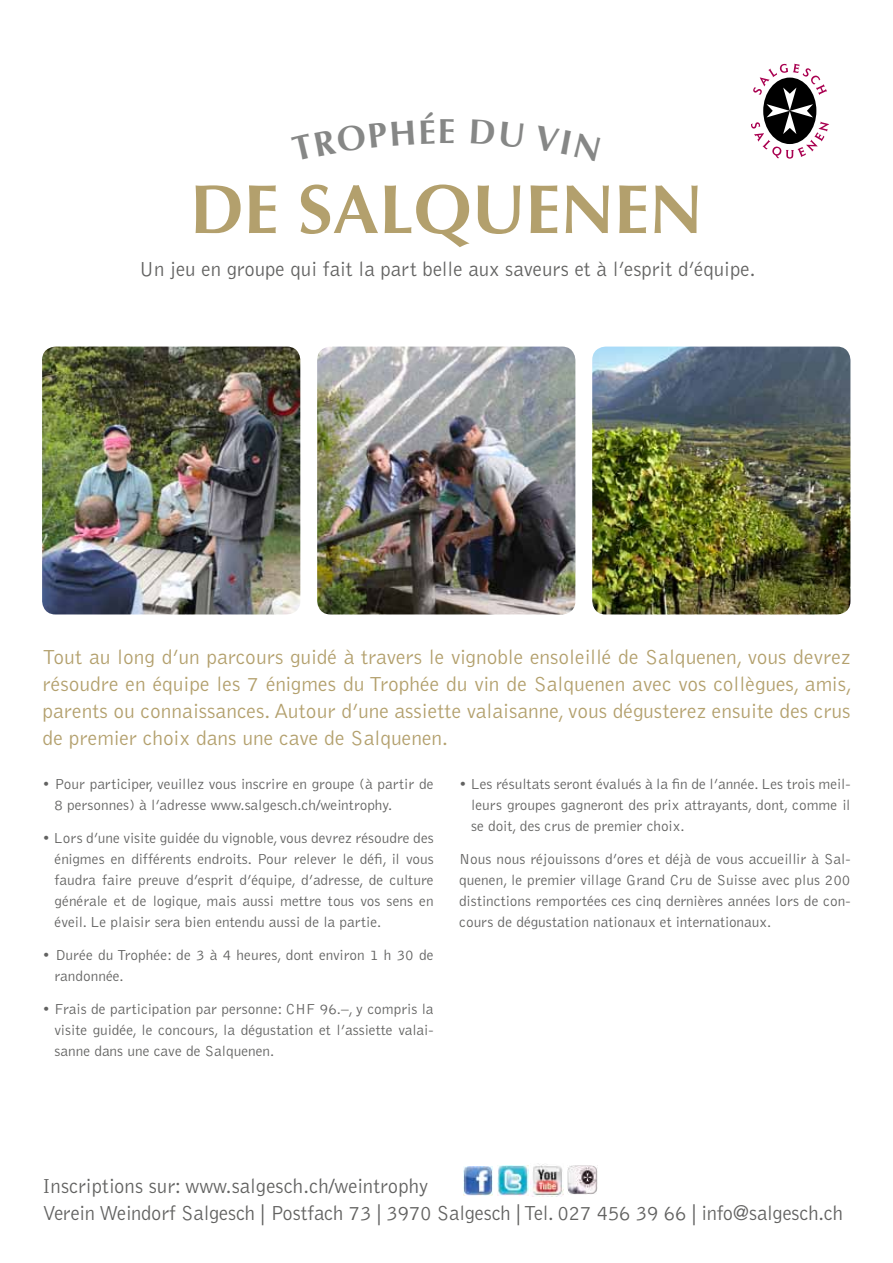
<style>
.page{position:relative;width:893px;height:1263px;background:#fff}
.page>*{position:absolute;margin:0;border:0;box-sizing:border-box;transform-origin:0 0}
.t1{font:700 69.45px "Optima";color:#b3a06d}
.t2{font:700 34.65px "Optima";color:#868786}
.t3{font:300 21px/27px "Bell Gothic";color:#b3a06d;text-align:justify}
.t4{font:300 21px/27px "Bell Gothic";color:#626261}
.t5{font:300 15px/21px "Bell Gothic";color:#626261;text-align:justify}
</style>
<div class="page">
<svg style="left:751px;top:64px;width:78px;height:95px"></svg>
<img style="left:42px;top:347px;width:258px;height:267px">
<img style="left:317px;top:347px;width:258px;height:267px">
<img style="left:592px;top:347px;width:258px;height:267px">
<img style="left:463px;top:1166px;width:30px;height:29px">
<img style="left:497px;top:1166px;width:31px;height:30px">
<img style="left:530px;top:1163px;width:33px;height:33px">
<img style="left:568px;top:1165px;width:30px;height:30px">
<h2 class="t2" style="left:438px;top:111px;width:15px">E</h2>
<h1 class="t1" style="left:190px;top:169px;width:379px">DE SALQUENEN</h1>
<h3 class="t4" style="left:139px;top:257px;width:618px">Un jeu en groupe qui fait la part belle aux saveurs et à l’esprit d’équipe.</h3>
<p class="t3" style="left:43px;top:644px;width:811px">Tout au long d’un parcours guidé à travers le vignoble ensoleillé de Salquenen, vous devrez résoudre en équipe les 7 énigmes du Trophée du vin de Salquenen avec vos collègues, amis, parents ou connaissances. Autour d’une assiette valaisanne, vous dégusterez ensuite des crus de premier choix dans une cave de Salquenen.</p>
<p class="t5" style="left:55px;top:774px;width:381px;text-indent:-12px">• Pour participer, veuillez vous inscrire en groupe (à partir de<br>8 personnes) à l’adresse www.salgesch.ch/weintrophy.</p>
<p class="t5" style="left:55px;top:828px;width:381px;text-indent:-12px">• Lors d’une visite guidée du vignoble, vous devrez résoudre des énigmes en différents endroits. Pour relever le défi, il vous faudra faire preuve d’esprit d’équipe, d’adresse, de culture générale et de logique, mais aussi mettre tous vos sens en éveil. Le plaisir sera bien entendu aussi de la partie.</p>
<p class="t5" style="left:54px;top:945px;width:381px;text-indent:-12px">• Durée du Trophée: de 3 à 4 heures, dont environ 1 h 30 de randonnée.</p>
<p class="t5" style="left:54px;top:999px;width:381px;text-indent:-12px">• Frais de participation par personne: CHF 96.–, y compris la visite guidée, le concours, la dégustation et l’assiette valai&shy;sanne dans une cave de Salquenen.</p>
<p class="t5" style="left:471px;top:774px;width:381px;text-indent:-12px">• Les résultats seront évalués à la fin de l’année.Les trois meil&shy;leurs groupes gagneront des prix attrayants, dont, comme il se doit, des crus de premier choix.</p>
<p class="t5" style="left:459px;top:849px;width:393px">Nous nous réjouissons d’ores et déjà de vous accueillir à Sal&shy;quenen, le premier village Grand Cru de Suisse avec plus 200 distinctions remportées ces cinq dernières années lors de con&shy;cours de dégustation nationaux et internationaux.</p>
<h3 class="t4" style="left:43px;top:1173px;width:802px">Inscriptions sur: www.salgesch.ch/weintrophy<br>Verein Weindorf Salgesch | Postfach 73 | 3970 Salgesch | Tel. 027 456 39 66 | info@salgesch.ch</h3>
</div>
